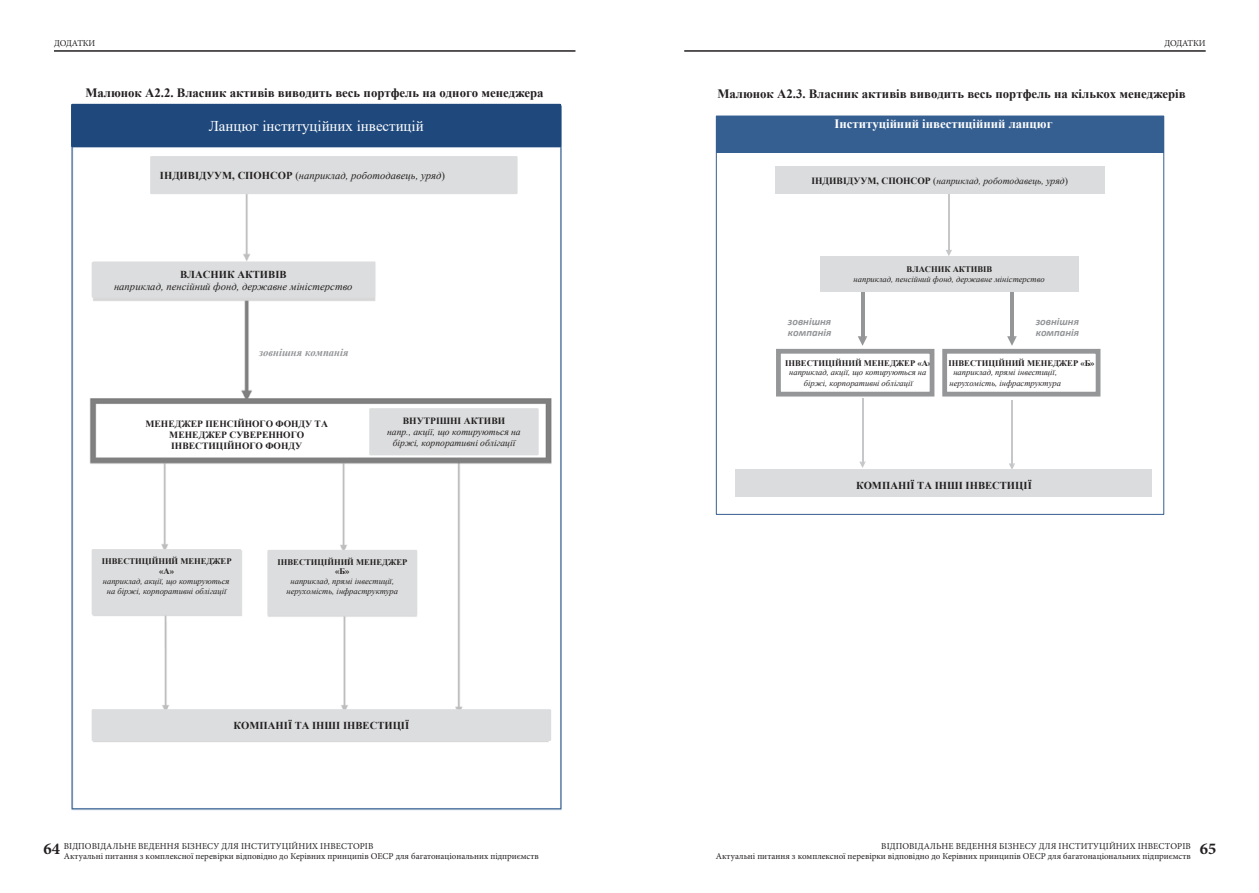
<style>
.page{position:relative;width:1259px;height:893px;background:#fff}
.page>*{position:absolute;margin:0;border:0;box-sizing:border-box;transform-origin:0 0}
.t1{font:700 16.5px "Minion Pro";color:#231f20}
.t2{font:15px "Times New Roman";color:#fff}
.t3{font:700 12.75px "Times New Roman";color:#231f20}
.t4{font:700 12.75px "Times New Roman";color:#fff}
.t5{font:italic 10.65px/12.5px "Times New Roman";color:#231f20;text-align:center}
.t6{font:700 10.65px "Times New Roman";color:#231f20}
.t7{font:italic 700 10.65px/10.6px "Calibri";color:#929497}
.t8{font:italic 700 10.65px "Times New Roman";color:#929497}
.t9{font:italic 9.6px/11.1px "Times New Roman";color:#231f20;text-align:center}
.t10{font:700 9.6px/11.1px "Times New Roman";color:#231f20;text-align:center}
.t11{font:9px/10.5px "Minion Pro";color:#231f20}
.t12{font:italic 8.55px/9.8px "Times New Roman";letter-spacing:-.005em;color:#231f20;text-align:center}
.t13{font:700 8.55px "Times New Roman";color:#231f20}
.s1{font-weight:700;font-style:normal}
.s2{font-style:normal}
</style>
<div class="page">
<img style="left:71px;top:103px;width:491px;height:708px">
<div style="left:72px;top:105px;width:488px;height:41px;background:#1f497d"></div>
<div style="left:71px;top:104px;width:490px;height:43px;border:2px solid #1f497d"></div>
<div style="left:151px;top:157px;width:365px;height:36px;background:#dcddde"></div>
<div style="left:150px;top:156px;width:367px;height:38px;border:2px solid #dcddde"></div>
<div style="left:93px;top:263px;width:281px;height:34px;background:#dcddde"></div>
<div style="left:92px;top:262px;width:283px;height:36px;border:2px solid #dcddde"></div>
<div style="left:253px;top:340px;width:101px;height:24px;background:#fff"></div>
<div style="left:128px;top:414px;width:217px;height:40px;background:#fff"></div>
<div style="left:370px;top:409px;width:167px;height:45px;background:#dcddde"></div>
<div style="left:369px;top:408px;width:170px;height:47px;border:2px solid #dcddde"></div>
<div style="left:93px;top:550px;width:147px;height:64px;background:#dcddde"></div>
<div style="left:92px;top:549px;width:149px;height:66px;border:2px solid #dcddde"></div>
<div style="left:268px;top:551px;width:148px;height:64px;background:#dcddde"></div>
<div style="left:267px;top:550px;width:150px;height:66px;border:2px solid #dcddde"></div>
<div style="left:93px;top:710px;width:457px;height:30px;background:#dcddde"></div>
<div style="left:92px;top:709px;width:459px;height:32px;border:2px solid #dcddde"></div>
<div style="left:716px;top:116px;width:447px;height:37px;background:#365f91"></div>
<hr style="left:948px;top:194px;width:1px;height:57px;background:#c5c7c9">
<svg style="left:946px;top:250px;width:6px;height:6px"></svg>
<hr style="left:1011px;top:400px;width:1px;height:64px;background:#c5c7c9">
<svg style="left:1008px;top:463px;width:7px;height:7px"></svg>
<hr style="left:861px;top:399px;width:2px;height:64px;background:#c5c7c9">
<svg style="left:859px;top:462px;width:6px;height:6px"></svg>
<hr style="left:1010px;top:292px;width:3px;height:46px;background:#949698">
<svg style="left:1007px;top:336px;width:9px;height:10px"></svg>
<hr style="left:861px;top:292px;width:3px;height:46px;background:#949698">
<svg style="left:858px;top:336px;width:9px;height:10px"></svg>
<div style="left:776px;top:349px;width:158px;height:47px;border:5px solid #949698"></div>
<img style="left:781px;top:354px;width:148px;height:38px">
<div style="left:942px;top:349px;width:158px;height:47px;border:5px solid #949698"></div>
<img style="left:947px;top:354px;width:148px;height:38px">
<hr style="left:54px;top:50px;width:521px;height:2px;background:#231f20">
<hr style="left:684px;top:50px;width:521px;height:2px;background:#231f20">
<p class="t11" style="left:54px;top:37px;width:43px">ДОДАТКИ</p>
<p class="t11" style="left:1164px;top:37px;width:43px">ДОДАТКИ</p>
<p class="t3" style="left:86px;top:84px;width:459px">Малюнок А2.2. Власник активів виводить весь портфель на одного менеджера</p>
<p class="t2" style="left:209px;top:115px;width:216px">Ланцюг інституційних інвестицій</p>
<p class="t5" style="left:160px;top:169px;width:287px"><span class="s1">ІНДИВІДУУМ, СПОНСОР</span> <span class="s2">(</span>наприклад, роботодавець, уряд<span class="s2">)</span></p>
<p class="t5" style="left:114px;top:268px;width:240px"><span class="s1">ВЛАСНИК АКТИВІВ<br></span>наприклад, пенсійний фонд, державне міністерство</p>
<p class="t8" style="left:259px;top:345px;width:91px">зовнішня компанія</p>
<p class="t10" style="left:145px;top:418px;width:184px">МЕНЕДЖЕР ПЕНСІЙНОГО ФОНДУ ТА<br>МЕНЕДЖЕР СУВЕРЕННОГО<br>ІНВЕСТИЦІЙНОГО ФОНДУ</p>
<p class="t9" style="left:387px;top:415px;width:135px"><span class="s1">ВНУТРІШНІ АКТИВИ<br></span>напр., акції, що котируються на біржі, корпоративні облігації</p>
<p class="t12" style="left:102px;top:556px;width:131px"><span class="s1">ІНВЕСТИЦІЙНИЙ МЕНЕДЖЕР «А»<br></span>наприклад, акції, що котируються на біржі, корпоративні облігації</p>
<p class="t12" style="left:278px;top:557px;width:131px"><span class="s1">ІНВЕСТИЦІЙНИЙ МЕНЕДЖЕР «Б»<br></span>наприклад, прямі інвестиції, нерухомість, інфраструктура</p>
<p class="t6" style="left:233px;top:718px;width:177px">КОМПАНІЇ ТА ІНШІ ІНВЕСТИЦІЇ</p>
<h3 class="t3" style="left:717px;top:84px;width:470px">Малюнок А2.3. Власник активів виводить весь портфель на кількох менеджерів</h3>
<h3 class="t4" style="left:834px;top:115px;width:220px">Інституційний інвестиційний ланцюг</h3>
<p class="t9" style="left:811px;top:175px;width:258px"><span class="s1">ІНДИВІДУУМ, СПОНСОР</span> <span class="s2">(</span>наприклад, роботодавець, уряд<span class="s2">)</span></p>
<p class="t13" style="left:906px;top:262px;width:87px">ВЛАСНИК АКТИВІВ</p>
<p class="t12" style="left:853px;top:274px;width:193px">наприклад, пенсійний фонд, державне міністерство</p>
<p class="t7" style="left:788px;top:316px;width:45px">зовнішня компанія</p>
<p class="t7" style="left:1035px;top:316px;width:45px">зовнішня компанія</p>
<p class="t13" style="left:785px;top:357px;width:148px">ІНВЕСТИЦІЙНИЙ МЕНЕДЖЕР «А»</p>
<p class="t12" style="left:789px;top:367px;width:139px;line-height:10.4px">наприклад, акції, що котируються на біржі, корпоративні облігації</p>
<p class="t13" style="left:948px;top:357px;width:147px">ІНВЕСТИЦІЙНИЙ МЕНЕДЖЕР «Б»</p>
<p class="t12" style="left:949px;top:367px;width:113px;line-height:10.4px">наприклад, прямі інвестиції, нерухомість, інфраструктура</p>
<p class="t6" style="left:856px;top:477px;width:177px">КОМПАНІЇ ТА ІНШІ ІНВЕСТИЦІЇ</p>
<p class="t11" style="left:64px;top:840px;width:476px">ВІДПОВІДАЛЬНЕ ВЕДЕННЯ БІЗНЕСУ ДЛЯ ІНСТИТУЦІЙНИХ ІНВЕСТОРІВ<br>Актуальні питання з комплексної перевірки відповідно до Керівних принципів ОЕСР для багатонаціональних підприємств</p>
<p class="t11" style="left:716px;top:840px;width:476px;text-align:right">ВІДПОВІДАЛЬНЕ ВЕДЕННЯ БІЗНЕСУ ДЛЯ ІНСТИТУЦІЙНИХ ІНВЕСТОРІВ<br>Актуальні питання з комплексної перевірки відповідно до Керівних принципів ОЕСР для багатонаціональних підприємств</p>
<h1 class="t1" style="left:43px;top:837px;width:18px">64</h1>
<h1 class="t1" style="left:1200px;top:837px;width:18px">65</h1>
</div>
